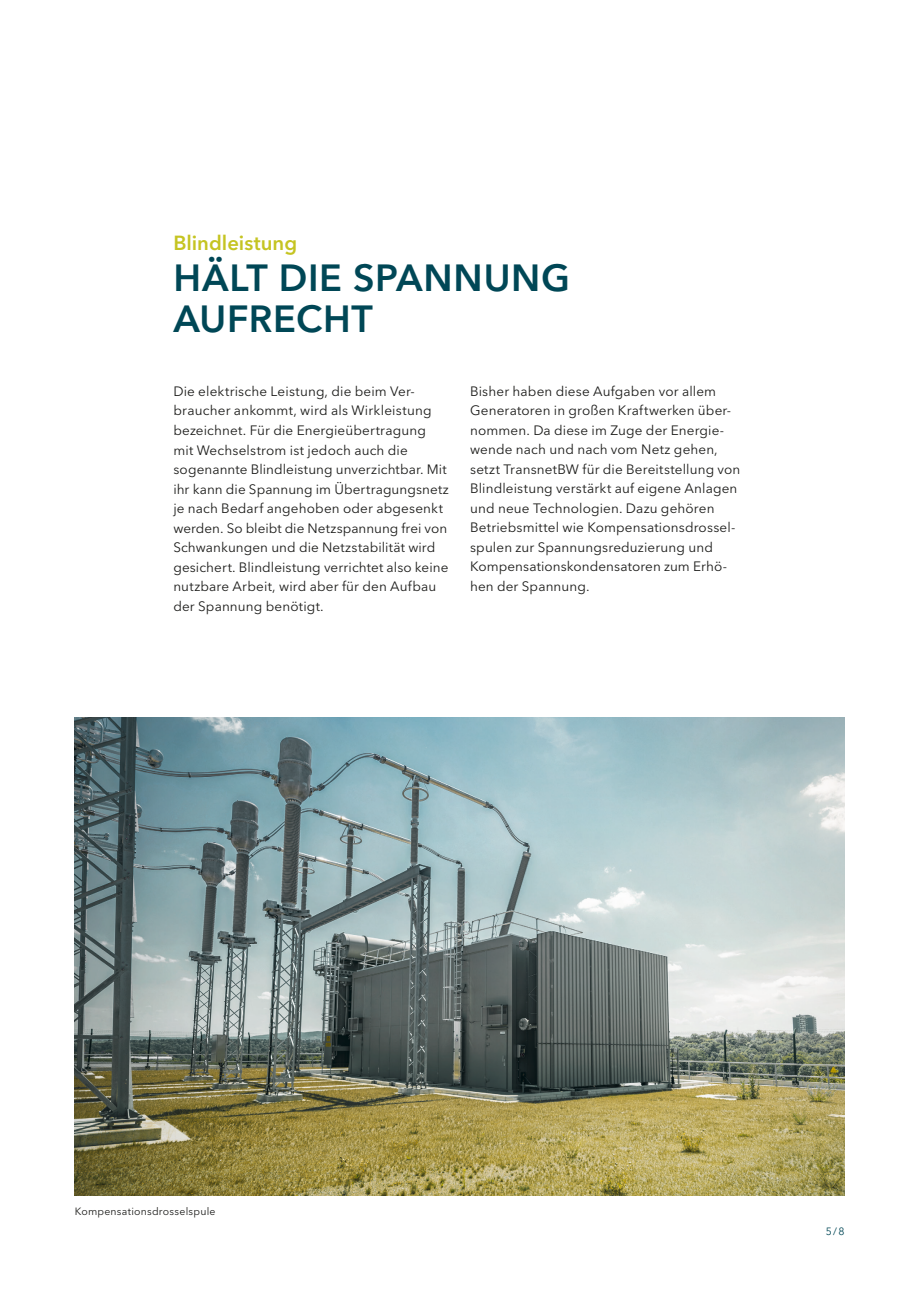
<style>
.page{position:relative;width:919px;height:1289px;background:#fff}
.page>*{position:absolute;margin:0;border:0;box-sizing:border-box;transform-origin:0 0}
.t1{font:600 37.5px/41.2px "Avenir Next LT Pro";letter-spacing:.02em;color:#004756}
.t2{font:600 20.25px "Avenir Next LT Pro";color:#c5c422}
.t3{font:13.5px/19.5px "Avenir Next LT Pro";letter-spacing:.01em;color:#1d1d1b}
.t4{font:10.5px "Avenir Next LT Pro";letter-spacing:.02em;color:#1d1d1b}
.t5{font:10.5px "Avenir Next LT Pro";color:#004756}
</style>
<div class="page">
<img style="left:74px;top:718px;width:770px;height:477px">
<h2 class="t2" style="left:173px;top:230px;width:125px">Blindleistung</h2>
<h1 class="t1" style="left:173px;top:257px;width:398px">HÄLT DIE SPANNUNG<br>AUFRECHT</h1>
<p class="t3" style="left:173px;top:381px;width:277px">Die elektrische Leistung, die beim Ver&shy;braucher ankommt, wird als Wirkleistung bezeichnet. Für die Energieübertragung mit Wechselstrom ist jedoch auch die sogenannte Blindleistung unverzichtbar. Mit ihr kann die Spannung im Übertragungsnetz je nach Bedarf angehoben oder abgesenkt werden. So bleibt die Netzspannung frei von Schwankungen und die Netzstabilität wird gesichert. Blindleistung verrichtet also keine nutzbare Arbeit, wird aber für den Aufbau der Spannung benötigt.</p>
<p class="t3" style="left:470px;top:381px;width:272px">Bisher haben diese Aufgaben vor allem Generatoren in großen Kraftwerken über&shy;nommen. Da diese im Zuge der Energie&shy;wende nach und nach vom Netz gehen, setzt TransnetBW für die Bereitstellung von Blindleistung verstärkt auf eigene Anlagen und neue Technologien. Dazu gehören Betriebsmittel wie Kompensationsdrossel&shy;spulen zur Spannungsreduzierung und Kompensationskondensatoren zum Erhö&shy;hen der Spannung.</p>
<p class="t4" style="left:75px;top:1205px;width:142px">Kompensationsdrosselspule</p>
<p class="t5" style="left:825px;top:1224px;width:20px">5/8</p>
</div>
